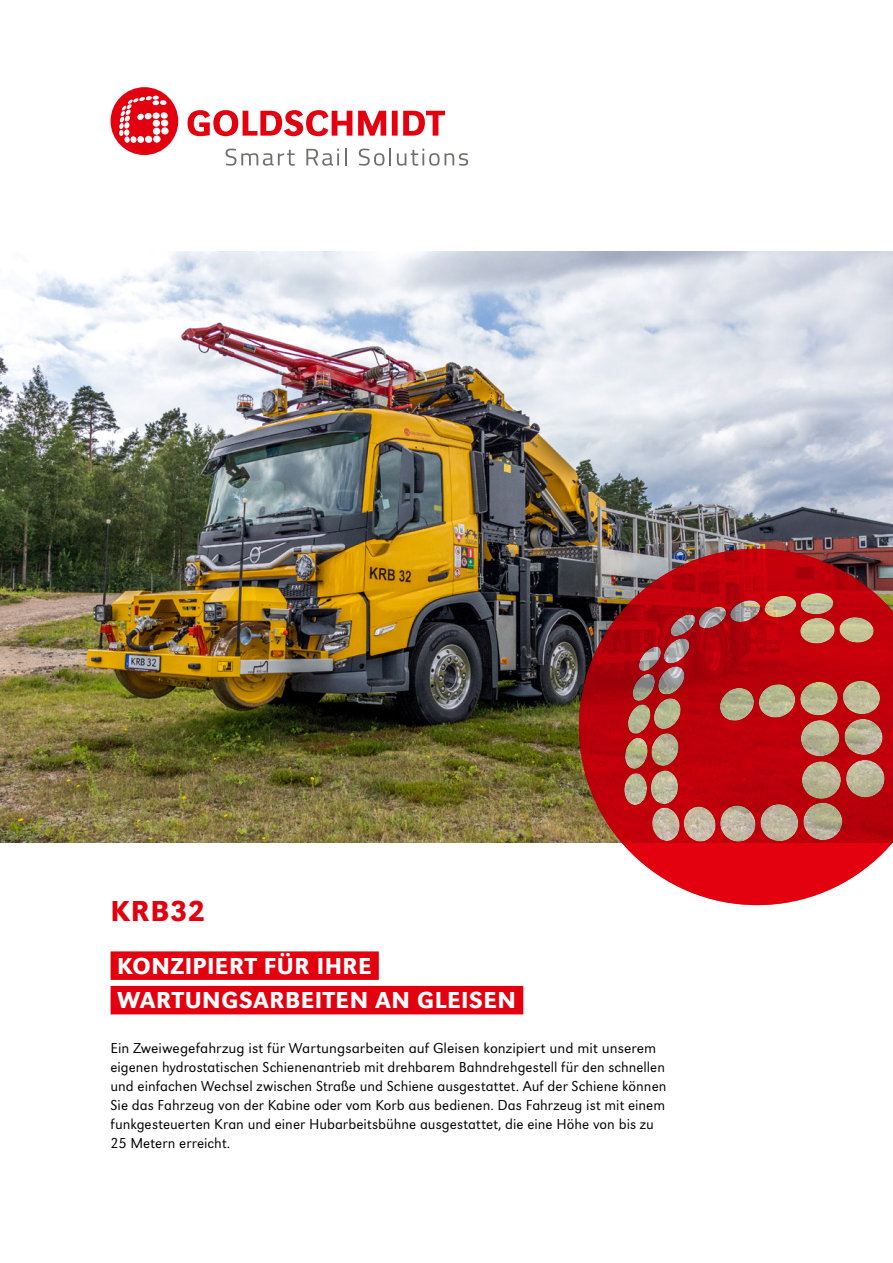
<style>
.page{position:relative;width:893px;height:1263px;background:#fff}
.page>*{position:absolute;margin:0;border:0;box-sizing:border-box;transform-origin:0 0}
.t1{font:500 30px "URW Grotesk";letter-spacing:.02em;color:#e3000f}
.t2{font:500 24px/34.5px "URW Grotesk";letter-spacing:.025em;color:#fff}
.t3{font:300 15px/19.2px "URW Grotesk";letter-spacing:.005em;color:#000}
</style>
<div class="page">
<img style="left:0;top:252px;width:893px;height:590px">
<svg style="left:579px;top:549px;width:314px;height:356px;background:#bb3e3f"></svg>
<svg style="left:111px;top:87px;width:67px;height:68px"></svg>
<svg style="left:187px;top:110px;width:258px;height:26px"></svg>
<svg style="left:226px;top:149px;width:69px;height:17px"></svg>
<svg style="left:306px;top:149px;width:33px;height:17px"></svg>
<svg style="left:345px;top:148px;width:1px;height:17px"></svg>
<svg style="left:359px;top:149px;width:25px;height:17px"></svg>
<svg style="left:390px;top:148px;width:1px;height:17px"></svg>
<svg style="left:397px;top:149px;width:71px;height:17px"></svg>
<div style="left:111px;top:951px;width:268px;height:29px;background:#e3000f"></div>
<div style="left:111px;top:986px;width:412px;height:28px;background:#e3000f"></div>
<h1 class="t1" style="left:111px;top:894px;width:96px">KRB32</h1>
<h2 class="t2" style="left:117px;top:948px;width:400px">KONZIPIERT FÜR IHRE<br>WARTUNGSARBEITEN AN GLEISEN</h2>
<p class="t3" style="left:111px;top:1038px;width:557px">Ein Zweiwegefahrzug ist für Wartungsarbeiten auf Gleisen konzipiert und mit unserem eigenen hydrostatischen Schienenantrieb mit drehbarem Bahndrehgestell für den schnellen und einfachen Wechsel zwischen Straße und Schiene ausgestattet. Auf der Schiene können Sie das Fahrzeug von der Kabine oder vom Korb aus bedienen. Das Fahrzeug ist mit einem funkgesteuerten Kran und einer Hubarbeitsbühne ausgestattet, die eine Höhe von bis zu 25 Metern erreicht.</p>
</div>
